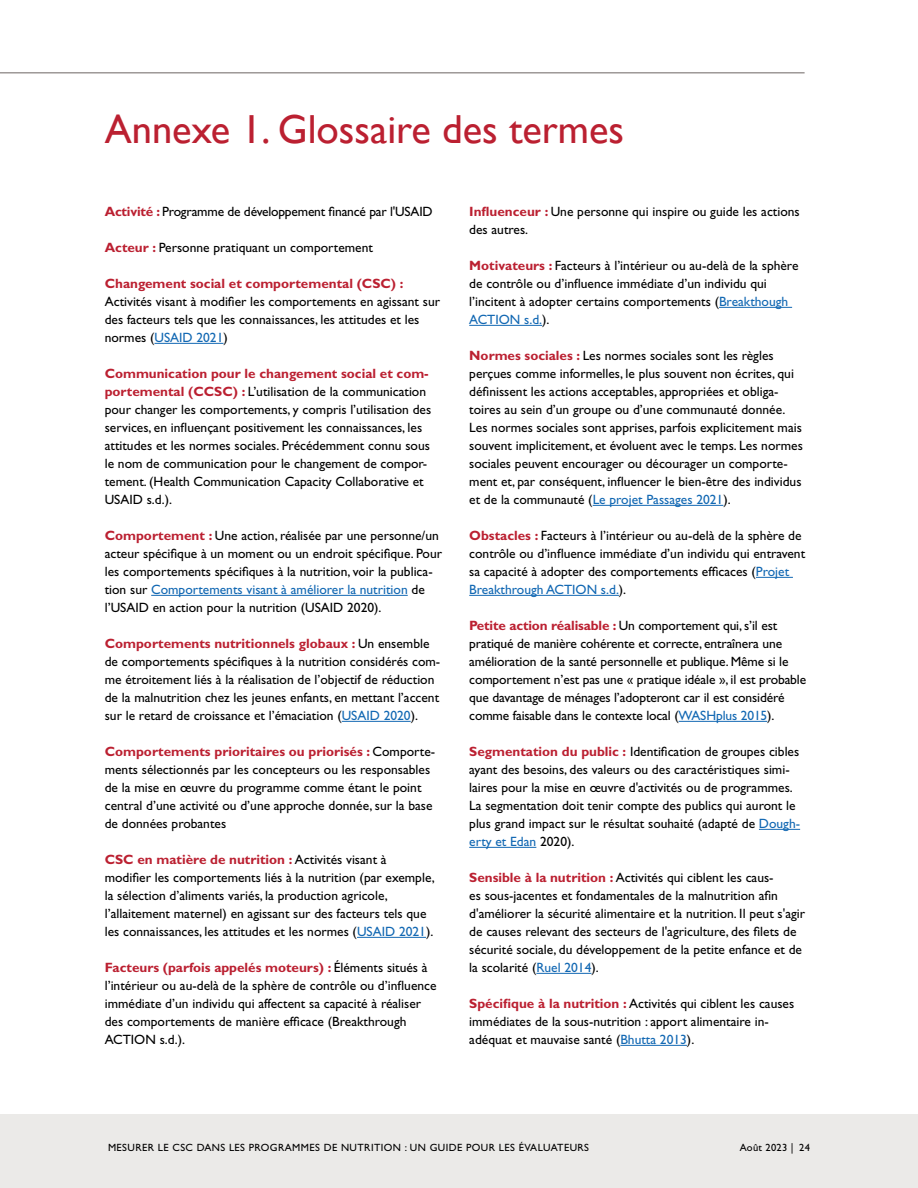
<style>
.page{position:relative;width:918px;height:1188px;background:#fff}
.page>*{position:absolute;margin:0;border:0;box-sizing:border-box;transform-origin:0 0}
.t1{font:40.5px "Gill Sans";color:#bb2031}
.t2{font:13.5px/18px "Gill Sans Std";color:#000}
.t3{font:700 13.5px "Gill Sans Std";color:#bb2031}
.t4{font:10.5px "Gill Sans Std";letter-spacing:.04em;color:#000}
.s1{font-weight:700;color:#bb2031}
.s2{color:#1268b3}
</style>
<div class="page">
<div style="left:0;top:1114px;width:918px;height:74px;background:#ebeae8"></div>
<hr style="left:0;top:72px;width:805px;height:1px;background:#6c6563">
<hr style="left:154px;top:343px;width:69px;height:1px;background:#1268b3">
<hr style="left:151px;top:595px;width:257px;height:1px;background:#1268b3">
<hr style="left:342px;top:721px;width:69px;height:1px;background:#1268b3">
<hr style="left:357px;top:937px;width:69px;height:1px;background:#1268b3">
<hr style="left:719px;top:307px;width:73px;height:1px;background:#1268b3">
<hr style="left:469px;top:325px;width:73px;height:1px;background:#1268b3">
<hr style="left:593px;top:505px;width:130px;height:1px;background:#1268b3">
<hr style="left:756px;top:577px;width:37px;height:1px;background:#1268b3">
<hr style="left:469px;top:595px;width:150px;height:1px;background:#1268b3">
<hr style="left:679px;top:721px;width:88px;height:1px;background:#1268b3">
<hr style="left:759px;top:829px;width:41px;height:1px;background:#1268b3">
<hr style="left:469px;top:847px;width:67px;height:1px;background:#1268b3">
<hr style="left:536px;top:973px;width:55px;height:1px;background:#1268b3">
<hr style="left:620px;top:1045px;width:67px;height:1px;background:#1268b3">
<h1 class="t1" style="left:105px;top:105px;width:521px">Annexe 1. Glossaire des termes</h1>
<p class="t2" style="left:105px;top:203px;width:329px"><span class="s1">Activité :</span> Programme de développement fnancé par l'USAID</p>
<p class="t2" style="left:105px;top:239px;width:270px"><span class="s1">Acteur :</span> Personne pratiquant un comportement</p>
<p class="t3" style="left:105px;top:275px;width:300px">Changement social et comportemental (CSC) :</p>
<p class="t2" style="left:105px;top:293px;width:337px">Activités visant à modifer les comportements en agissant sur des facteurs tels que les connaissances, les attitudes et les normes (<span class="s2">USAID 2021</span>)</p>
<p class="t2" style="left:105px;top:365px;width:328px"><span class="s1">Communication pour le changement social et com&shy;portemental (CCSC) :</span> L’utilisation de la communication pour changer les comportements, y compris l’utilisation des services, en infuençant positivement les connaissances, les attitudes et les normes sociales. Précédemment connu sous le nom de communication pour le changement de compor&shy;tement. (Health Communication Capacity Collaborative et USAID s.d.).</p>
<p class="t2" style="left:105px;top:527px;width:339px"><span class="s1">Comportement :</span> Une action, réalisée par une personne/un acteur spécifque à un moment ou un endroit spécifque. Pour les comportements spécifques à la nutrition, voir la publica&shy;tion sur <span class="s2">Comportements visant à améliorer la nutrition</span> de l’USAID en action pour la nutrition (USAID 2020).</p>
<p class="t2" style="left:105px;top:634px;width:337px"><span class="s1">Comportements nutritionnels globaux :</span> Un ensemble de comportements spécifques à la nutrition considérés com&shy;me étroitement liés à la réalisation de l’objectif de réduction de la malnutrition chez les jeunes enfants, en mettant l’accent sur le retard de croissance et l’émaciation (<span class="s2">USAID 2020</span>).</p>
<p class="t2" style="left:105px;top:742px;width:332px"><span class="s1">Comportements prioritaires ou priorisés :</span> Comporte&shy;ments sélectionnés par les concepteurs ou les responsables de la mise en œuvre du programme comme étant le point central d’une activité ou d’une approche donnée, sur la base de données probantes</p>
<p class="t2" style="left:105px;top:850px;width:331px"><span class="s1">CSC en matière de nutrition :</span> Activités visant à modifer les comportements liés à la nutrition (par exemple, la sélection d’aliments variés, la production agricole, l’allaitement maternel) en agissant sur des facteurs tels que les connaissances, les attitudes et les normes (<span class="s2">USAID 2021</span>).</p>
<p class="t2" style="left:105px;top:958px;width:333px"><span class="s1">Facteurs (parfois appelés moteurs) :</span> Éléments situés à l’intérieur ou au-delà de la sphère de contrôle ou d’infuence immédiate d’un individu qui affectent sa capacité à réaliser des comportements de manière effcace (Breakthrough ACTION s.d.).</p>
<p class="t2" style="left:469px;top:203px;width:332px"><span class="s1">Infuenceur :</span> Une personne qui inspire ou guide les actions des autres.</p>
<p class="t2" style="left:469px;top:257px;width:331px"><span class="s1">Motivateurs :</span> Facteurs à l’intérieur ou au-delà de la sphère de contrôle ou d’infuence immédiate d’un individu qui l’incitent à adopter certains comportements (<span class="s2">Breakthough ACTION s.d.</span>).</p>
<p class="t2" style="left:469px;top:347px;width:335px"><span class="s1">Normes sociales :</span> Les normes sociales sont les règles perçues comme informelles, le plus souvent non écrites, qui défnissent les actions acceptables, appropriées et obliga&shy;toires au sein d’un groupe ou d’une communauté donnée.<br>Les normes sociales sont apprises, parfois explicitement mais souvent implicitement, et évoluent avec le temps. Les normes sociales peuvent encourager ou décourager un comporte&shy;ment et, par conséquent, infuencer le bien-être des individus et de la communauté (<span class="s2">Le projet Passages 2021</span>).</p>
<p class="t2" style="left:469px;top:526px;width:337px"><span class="s1">Obstacles :</span> Facteurs à l’intérieur ou au-delà de la sphère de contrôle ou d’infuence immédiate d’un individu qui entravent sa capacité à adopter des comportements effcaces (<span class="s2">Projet Breakthrough ACTION s.d.</span>).</p>
<p class="t2" style="left:469px;top:616px;width:338px"><span class="s1">Petite action réalisable :</span> Un comportement qui, s’il est pratiqué de manière cohérente et correcte, entraînera une amélioration de la santé personnelle et publique. Même si le comportement n’est pas une « pratique idéale », il est probable que davantage de ménages l’adopteront car il est considéré comme faisable dans le contexte local (<span class="s2">WASHplus 2015</span>).</p>
<p class="t2" style="left:469px;top:742px;width:332px"><span class="s1">Segmentation du public :</span> Identifcation de groupes cibles ayant des besoins, des valeurs ou des caractéristiques simi&shy;laires pour la mise en œuvre d'activités ou de programmes.<br>La segmentation doit tenir compte des publics qui auront le plus grand impact sur le résultat souhaité (adapté de <span class="s2">Dough&shy;erty et Edan</span> 2020).</p>
<p class="t2" style="left:469px;top:868px;width:337px"><span class="s1">Sensible à la nutrition :</span> Activités qui ciblent les caus-<br>es sous-jacentes et fondamentales de la malnutrition afn d'améliorer la sécurité alimentaire et la nutrition. Il peut s'agir de causes relevant des secteurs de l'agriculture, des flets de sécurité sociale, du développement de la petite enfance et de la scolarité (<span class="s2">Ruel 2014</span>).</p>
<p class="t2" style="left:469px;top:994px;width:327px"><span class="s1">Spécifque à la nutrition :</span> Activités qui ciblent les causes immédiates de la sous-nutrition : apport alimentaire in&shy;adéquat et mauvaise santé (<span class="s2">Bhutta 2013</span>).</p>
<p class="t4" style="left:108px;top:1142px;width:483px">MESURER LE CSC DANS LES PROGRAMMES DE NUTRITION : UN GUIDE POUR LES ÉVALUATEURS</p>
<p class="t4" style="left:740px;top:1142px;width:72px">Août 2023 | 24</p>
</div>
